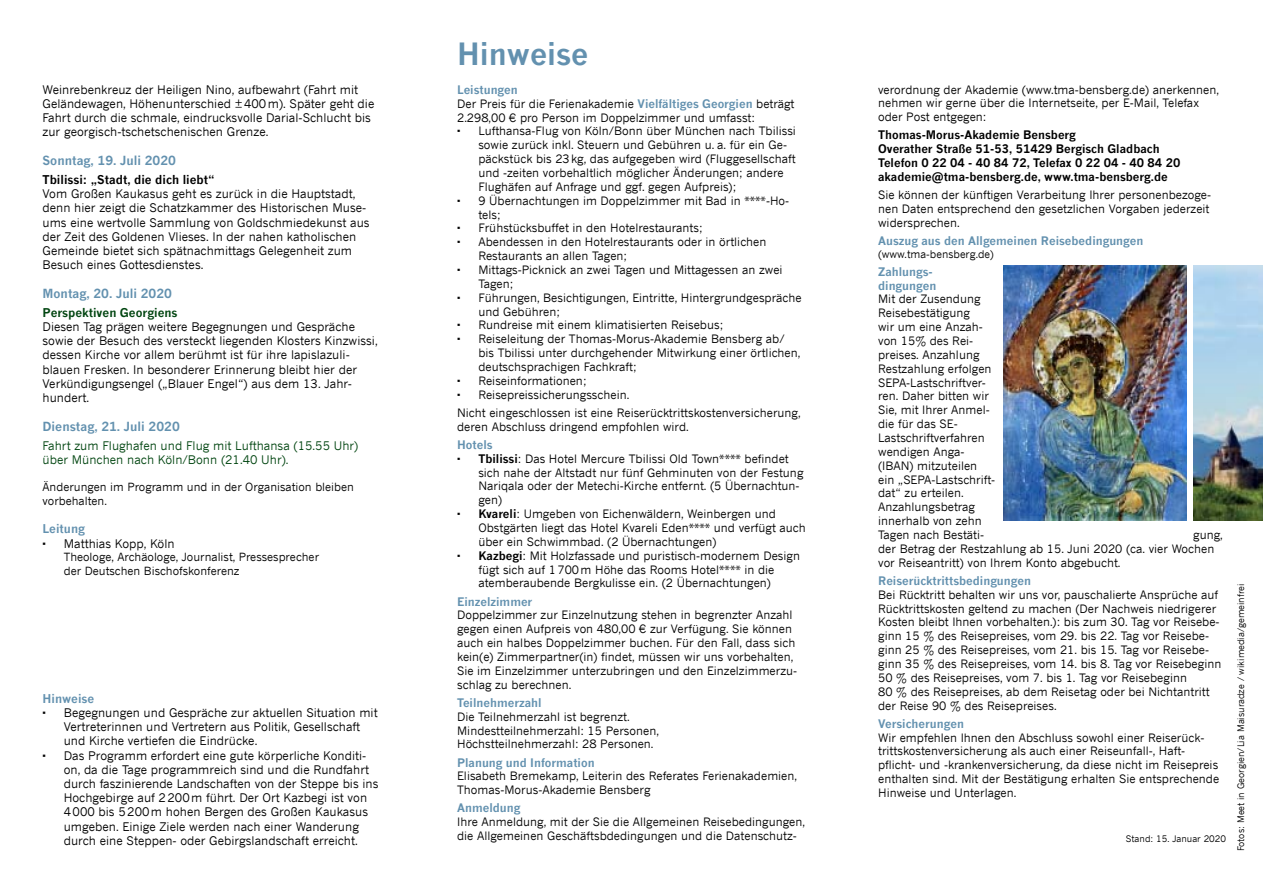
<style>
.page{position:relative;width:1263px;height:893px;background:#fff}
.page>*{position:absolute;margin:0;border:0;box-sizing:border-box;transform-origin:0 0}
.t1{font:700 30px "News Gothic";color:#6391af}
.t2{font:700 12.3px "News Gothic";color:#6391af}
.t3{font:11.85px/14.2px "News Gothic";color:#000}
.t4{font:11.85px/14.2px "News Gothic";color:#004510}
.t5{font:700 11.85px "News Gothic";color:#000}
.t6{font:700 11.85px "News Gothic";color:#004510}
.t7{font:700 11.85px "News Gothic";color:#6391af}
.t8{font:11.55px/13.8px "News Gothic";color:#000}
.t9{font:700 11.55px/13.8px "News Gothic";color:#000}
.t10{font:700 11.55px/13.8px "News Gothic";color:#6391af}
.t11{font:11.25px/14.2px "News Gothic";color:#000}
.t12{font:10.5px "News Gothic";color:#000}
.t13{font:9px "News Gothic";color:#000}
.s1{font-weight:700;color:#6391af}
.s2{font-weight:700}
</style>
<div class="page">
<img style="left:1004px;top:265px;width:183px;height:255px">
<img style="left:1193px;top:265px;width:70px;height:255px">
<p class="t3" style="left:43px;top:82px;width:333px">Weinrebenkreuz der Heiligen Nino, aufbewahrt (Fahrt mit Geländewagen, Höhenunterschied ±400m). Später geht die Fahrt durch die schmale, eindrucksvolle Darial-Schlucht bis zur georgisch-tschetschenischen Grenze.</p>
<p class="t2" style="left:43px;top:153px;width:135px">Sonntag, 19. Juli 2020</p>
<p class="t5" style="left:43px;top:172px;width:174px">Tbilissi: „Stadt, die dich liebt“</p>
<p class="t3" style="left:43px;top:187px;width:329px">Vom Großen Kaukasus geht es zurück in die Hauptstadt, denn hier zeigt die Schatzkammer des Historischen Muse&shy;ums eine wertvolle Sammlung von Goldschmiedekunst aus der Zeit des Goldenen Vlieses. In der nahen katholischen Gemeinde bietet sich spätnachmittags Gelegenheit zum Besuch eines Gottesdienstes.</p>
<p class="t2" style="left:43px;top:286px;width:131px">Montag, 20. Juli 2020</p>
<p class="t6" style="left:43px;top:305px;width:136px">Perspektiven Georgiens</p>
<p class="t3" style="left:43px;top:319px;width:337px">Diesen Tag prägen weitere Begegnungen und Gespräche sowie der Besuch des versteckt liegenden Klosters Kinzwissi, dessen Kirche vor allem berühmt ist für ihre lapislazuli&shy;blauen Fresken. In besonderer Erinnerung bleibt hier der Verkündigungsengel („Blauer Engel“) aus dem 13. Jahr&shy;hundert.</p>
<p class="t2" style="left:43px;top:419px;width:139px">Dienstag, 21. Juli 2020</p>
<p class="t4" style="left:43px;top:438px;width:317px">Fahrt zum Flughafen und Flug mit Lufthansa (15.55 Uhr) über München nach Köln/Bonn (21.40 Uhr).</p>
<p class="t11" style="left:43px;top:479px;width:313px">Änderungen im Programm und in der Organisation bleiben vorbehalten.</p>
<p class="t7" style="left:43px;top:521px;width:44px">Leitung</p>
<p class="t3" style="left:64px;top:536px;width:112px">Matthias Kopp, Köln</p>
<p class="t11" style="left:64px;top:550px;width:257px;line-height:13.5px">Theologe, Archäologe, Journalist, Pressesprecher der Deutschen Bischofskonferenz</p>
<p class="t7" style="left:43px;top:691px;width:53px">Hinweise</p>
<p class="t3" style="left:64px;top:705px;width:316px">Begegnungen und Gespräche zur aktuellen Situation mit Vertreterinnen und Vertretern aus Politik, Gesellschaft und Kirche vertiefen die Eindrücke.<br>Das Programm erfordert eine gute körperliche Konditi&shy;on, da die Tage programmreich sind und die Rundfahrt durch faszinierende Landschaften von der Steppe bis ins Hochgebirge auf 2200m führt. Der Ort Kazbegi ist von 4000 bis 5200m hohen Bergen des Großen Kaukasus umgeben. Einige Ziele werden nach einer Wanderung durch eine Steppen- oder Gebirgslandschaft erreicht.</p>
<h1 class="t1" style="left:457px;top:35px;width:133px">Hinweise</h1>
<p class="t8" style="left:457px;top:83px;width:339px"><span class="s1">Leistungen<br></span>Der Preis für die Ferienakademie <span class="s1">Vielfältiges Georgien</span> beträgt<br>2.298,00 € pro Person im Doppelzimmer und umfasst:</p>
<p class="t8" style="left:478px;top:124px;width:325px">Lufthansa-Flug von Köln/Bonn über München nach Tbilissi sowie zurück inkl. Steuern und Gebühren u. a. für ein Ge&shy;päckstück bis 23kg, das aufgegeben wird (Fluggesellschaft und -zeiten vorbehaltlich möglicher Änderungen; andere Flughäfen auf Anfrage und ggf. gegen Aufpreis);<br>9 Übernachtungen im Doppelzimmer mit Bad in ****-Ho&shy;tels;<br>Frühstücksbuffet in den Hotelrestaurants;<br>Abendessen in den Hotelrestaurants oder in örtlichen Restaurants an allen Tagen;<br>Mittags-Picknick an zwei Tagen und Mittagessen an zwei Tagen;<br>Führungen, Besichtigungen, Eintritte, Hintergrundgespräche und Gebühren;<br>Rundreise mit einem klimatisierten Reisebus;<br>Reiseleitung der Thomas-Morus-Akademie Bensberg ab/ bis Tbilissi unter durchgehender Mitwirkung einer örtlichen, deutschsprachigen Fachkraft;<br>Reiseinformationen;<br>Reisepreissicherungsschein.</p>
<p class="t8" style="left:457px;top:406px;width:345px">Nicht eingeschlossen ist eine Reiserücktrittskostenversicherung, deren Abschluss dringend empfohlen wird.</p>
<p class="t8" style="left:478px;top:438px;width:329px;text-indent:-21px"><span class="s1">Hotels<br></span><span class="s2">Tbilissi</span>: Das Hotel Mercure Tbilissi Old Town**** befindet sich nahe der Altstadt nur fünf Gehminuten von der Festung Nariqala oder der Metechi-Kirche entfernt. (5 Übernachtun&shy;gen)<br><span class="s2">Kvareli</span>: Umgeben von Eichenwäldern, Weinbergen und Obstgärten liegt das Hotel Kvareli Eden**** und verfügt auch über ein Schwimmbad. (2 Übernachtungen)<br><span class="s2">Kazbegi</span>: Mit Holzfassade und puristisch-modernem Design fügt sich auf 1700m Höhe das Rooms Hotel**** in die atemberaubende Bergkulisse ein. (2 Übernachtungen)</p>
<p class="t10" style="left:457px;top:594px;width:77px">Einzelzimmer</p>
<p class="t8" style="left:457px;top:608px;width:342px">Doppelzimmer zur Einzelnutzung stehen in begrenzter Anzahl gegen einen Aufpreis von 480,00 € zur Verfügung. Sie können auch ein halbes Doppelzimmer buchen. Für den Fall, dass sich kein(e) Zimmerpartner(in) findet, müssen wir uns vorbehalten, Sie im Einzelzimmer unterzubringen und den Einzelzimmerzu&shy;schlag zu berechnen.</p>
<p class="t10" style="left:457px;top:695px;width:86px">Teilnehmerzahl</p>
<p class="t8" style="left:457px;top:709px;width:203px">Die Teilnehmerzahl ist begrenzt.<br>Mindestteilnehmerzahl: 15 Personen,<br>Höchstteilnehmerzahl: 28 Personen.</p>
<p class="t10" style="left:457px;top:755px;width:139px">Planung und Information</p>
<p class="t8" style="left:457px;top:769px;width:341px">Elisabeth Bremekamp, Leiterin des Referates Ferienakademien,<br>Thomas-Morus-Akademie Bensberg</p>
<p class="t10" style="left:457px;top:801px;width:65px">Anmeldung</p>
<p class="t8" style="left:457px;top:815px;width:349px">Ihre Anmeldung, mit der Sie die Allgemeinen Reisebedingungen, die Allgemeinen Geschäftsbdedingungen und die Datenschutz-</p>
<p class="t8" style="left:878px;top:82px;width:342px">verordnung der Akademie (www.tma-bensberg.de) anerkennen, nehmen wir gerne über die Internetseite, per E-Mail, Telefax oder Post entgegen:</p>
<p class="t9" style="left:878px;top:128px;width:304px">Thomas-Morus-Akademie Bensberg<br>Overather Straße 51-53, 51429 Bergisch Gladbach Telefon 0 22 04 - 40 84 72, Telefax 0 22 04 - 40 84 20 akademie@tma-bensberg.de, www.tma-bensberg.de</p>
<p class="t8" style="left:878px;top:188px;width:335px">Sie können der künftigen Verarbeitung Ihrer personenbezoge&shy;nen Daten entsprechend den gesetzlichen Vorgaben jederzeit widersprechen.</p>
<p class="t10" style="left:878px;top:234px;width:267px">Auszug aus den Allgemeinen Reisebedingungen</p>
<p class="t12" style="left:878px;top:247px;width:117px">(www.tma-bensberg.de)</p>
<p class="t10" style="left:878px;top:264px;width:60px">Zahlungs&shy;dingungen</p>
<p class="t8" style="left:878px;top:292px;width:119px">Mit der Zusendung<br>Reisebestätigung<br>wir um eine Anzah&shy;von 15% des Rei&shy;preises. Anzahlung<br>Restzahlung erfolgen<br>SEPA-Lastschriftver&shy;ren. Daher bitten wir<br>Sie, mit Ihrer Anmel&shy;die für das SE-<br>Lastschriftverfahren wendigen Anga-(IBAN) mitzuteilen ein „SEPA-Lastschrift&shy;dat“ zu erteilen.<br>Anzahlungsbetrag innerhalb von zehn<br>Tagen nach Bestäti-</p>
<p class="t8" style="left:878px;top:528px;width:346px;text-indent:315px">gung, der Betrag der Restzahlung ab 15. Juni 2020 (ca. vier Wochen vor Reiseantritt) von Ihrem Konto abgebucht.</p>
<p class="t10" style="left:878px;top:573px;width:154px">Reiserücktrittsbedingungen</p>
<p class="t8" style="left:878px;top:587px;width:345px">Bei Rücktritt behalten wir uns vor, pauschalierte Ansprüche auf Rücktrittskosten geltend zu machen (Der Nachweis niedrigerer Kosten bleibt Ihnen vorbehalten.): bis zum 30. Tag vor Reisebe&shy;ginn 15 % des Reisepreises, vom 29. bis 22. Tag vor Reisebe&shy;ginn 25 % des Reisepreises, vom 21. bis 15. Tag vor Reisebe&shy;ginn 35 % des Reisepreises, vom 14. bis 8. Tag vor Reisebeginn 50 % des Reisepreises, vom 7. bis 1. Tag vor Reisebeginn<br>80 % des Reisepreises, ab dem Reisetag oder bei Nichtantritt der Reise 90 % des Reisepreises.</p>
<p class="t10" style="left:878px;top:716px;width:87px">Versicherungen</p>
<p class="t8" style="left:878px;top:730px;width:343px">Wir empfehlen Ihnen den Abschluss sowohl einer Reiserück&shy;trittskostenversicherung als auch einer Reiseunfall-, Haft&shy;pflicht- und -krankenversicherung, da diese nicht im Reisepreis enthalten sind. Mit der Bestätigung erhalten Sie entsprechende Hinweise und Unterlagen.</p>
<p class="t13" style="left:1126px;top:833px;width:102px">Stand: 15. Januar 2020</p>
<p class="t13" style="left:1235px;top:851px;width:269px;rotate:-90deg">Fotos: Meet in Georgien/Lia Maisuradze / wikimedia/gemeinfrei</p>
</div>
